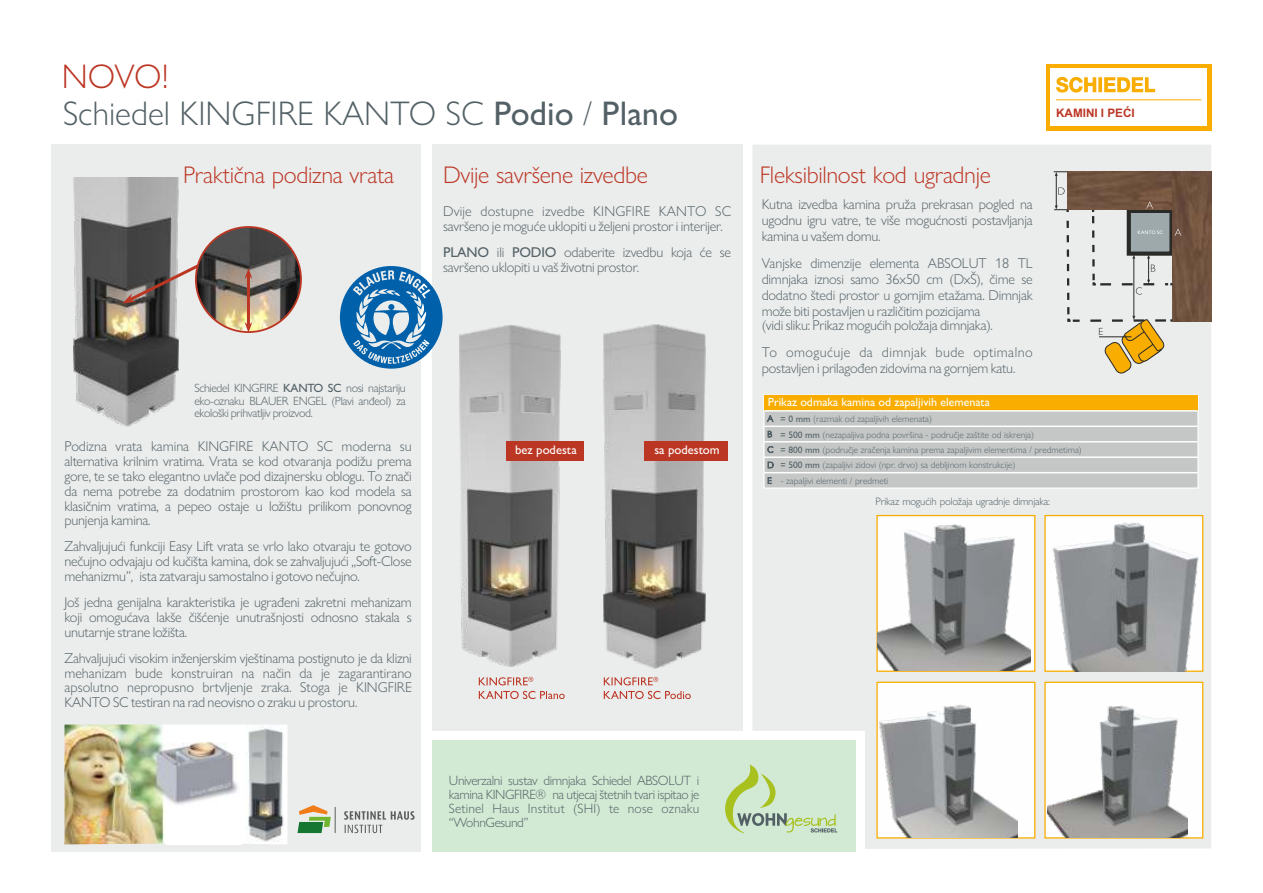
<style>
.page{position:relative;width:1263px;height:893px;background:#fff}
.page>*{position:absolute;margin:0;border:0;box-sizing:border-box;transform-origin:0 0}
.t1{font:300 34.35px/37.7px "Gill Sans Nova";color:#536166}
.t2{font:300 24.15px "Gill Sans Nova";letter-spacing:-.015em;color:#bc3624}
.t3{font:300 14.25px/14.9px "Gill Sans Nova";letter-spacing:-.015em;color:#536166;text-align:justify}
.t4{font:300 13.5px/14.1px "Gill Sans Nova";letter-spacing:.015em;color:#536166;text-align:justify}
.t5{font:12.6px "Gill Sans Nova";color:#fefefe}
.t6{font:300 12px/12.5px "Gill Sans Nova";letter-spacing:-.03em;color:#536166;text-align:justify}
.t7{font:12px "Gill Sans Nova";color:#fefefe}
.t8{font:700 11.7px "Arial";color:#bc3624}
.t9{font:300 10.8px "Gill Sans Nova";letter-spacing:-.015em;color:#536166}
.t10{font:300 9.45px/15.5px "Gill Sans Nova";color:#536166}
.s1{color:#bc3624}
.s2{font-weight:400}
</style>
<div class="page">
<div style="left:752px;top:145px;width:459px;height:704px;background:#ebecec"></div>
<svg style="left:876px;top:514px;width:160px;height:158px"></svg>
<svg style="left:876px;top:681px;width:160px;height:158px"></svg>
<svg style="left:1044px;top:514px;width:160px;height:158px"></svg>
<svg style="left:1044px;top:681px;width:160px;height:158px"></svg>
<div style="left:51px;top:145px;width:370px;height:707px;background:#ebecec"></div>
<div style="left:432px;top:145px;width:310px;height:586px;background:#ebecec"></div>
<div style="left:432px;top:741px;width:424px;height:111px;background:#d2e9d3"></div>
<img style="left:74px;top:178px;width:104px;height:248px">
<svg style="left:122px;top:246px;width:86px;height:58px"></svg>
<img style="left:196px;top:227px;width:105px;height:105px;border-radius:53px">
<div style="left:195px;top:226px;width:107px;height:107px;border:2px solid #bc3624;border-radius:50%"></div>
<hr style="left:247px;top:275px;width:3px;height:51px;background:#bc3624">
<svg style="left:244px;top:268px;width:8px;height:11px"></svg>
<svg style="left:244px;top:322px;width:8px;height:11px"></svg>
<svg style="left:340px;top:266px;width:103px;height:103px"></svg>
<img style="left:460px;top:326px;width:100px;height:341px">
<img style="left:604px;top:324px;width:101px;height:344px">
<svg style="left:479px;top:677px;width:54px;height:8px"></svg>
<svg style="left:479px;top:691px;width:86px;height:8px"></svg>
<svg style="left:604px;top:677px;width:54px;height:8px"></svg>
<svg style="left:604px;top:691px;width:87px;height:8px"></svg>
<div style="left:506px;top:441px;width:78px;height:20px;background:#bc3624"></div>
<div style="left:644px;top:441px;width:84px;height:20px;background:#bc3624"></div>
<svg style="left:344px;top:811px;width:71px;height:22px"></svg>
<svg style="left:297px;top:805px;width:39px;height:28px"></svg>
<svg style="left:725px;top:765px;width:112px;height:68px"></svg>
<div style="left:1046px;top:64px;width:165px;height:66px;background:#f9ad00"></div>
<div style="left:1050px;top:68px;width:157px;height:58px;background:#fff"></div>
<svg style="left:1056px;top:77px;width:99px;height:16px"></svg>
<hr style="left:1056px;top:99px;width:145px;height:1px;background:#f9ad00">
<img style="left:877px;top:517px;width:154px;height:153px">
<img style="left:877px;top:698px;width:140px;height:140px">
<img style="left:1047px;top:517px;width:155px;height:154px">
<img style="left:1047px;top:698px;width:140px;height:140px">
<svg style="left:763px;top:394px;width:436px;height:95px;background:#d2c8ad"></svg>
<img style="left:1067px;top:172px;width:105px;height:30px">
<img style="left:1172px;top:172px;width:39px;height:149px">
<hr style="left:1056px;top:175px;width:1px;height:31px;background:#2a2b28">
<svg style="left:1054px;top:172px;width:13px;height:4px"></svg>
<svg style="left:1058px;top:187px;width:6px;height:8px"></svg>
<svg style="left:1054px;top:202px;width:127px;height:172px;background:#cec8bc"></svg>
<img style="left:64px;top:724px;width:223px;height:120px">
<div style="left:166px;top:813px;width:75px;height:31px;background:#fff"></div>
<h1 class="t1" style="left:62px;top:61px;width:618px"><span class="s1">NOVO!<br></span>Schiedel KINGFIRE KANTO SC <span class="s2">Podio</span> / <span class="s2">Plano</span></h1>
<h2 class="t2" style="left:183px;top:166px;width:213px">Praktična podizna vrata</h2>
<h2 class="t2" style="left:443px;top:166px;width:206px">Dvije savršene izvedbe</h2>
<h2 class="t2" style="left:760px;top:166px;width:232px">Fleksibilnost kod ugradnje</h2>
<p class="t3" style="left:443px;top:205px;width:290px">Dvije dostupne izvedbe KINGFIRE KANTO SC savršeno je moguće uklopiti u željeni prostor i interijer.</p>
<p class="t3" style="left:443px;top:246px;width:290px"><span class="s2">PLANO</span> ili <span class="s2">PODIO</span> odaberite izvedbu koja će se savršeno uklopiti u vaš životni prostor.</p>
<p class="t3" style="left:762px;top:198px;width:272px;line-height:15.8px">Kutna izvedba kamina pruža prekrasan pogled na ugodnu igru vatre, te više mogućnosti postavljanja kamina u vašem domu.</p>
<p class="t3" style="left:762px;top:257px;width:272px;line-height:15.8px">Vanjske dimenzije elementa ABSOLUT 18 TL dimnjaka iznosi samo 36x50 cm (DxŠ), čime se dodatno štedi prostor u gornjim etažama. Dimnjak može biti postavljen u različitim pozicijama</p>
<p class="t3" style="left:762px;top:319px;width:233px">(vidi sliku: Prikaz mogućih položaja dimnjaka).</p>
<p class="t3" style="left:762px;top:346px;width:272px;line-height:15.8px">To omogućuje da dimnjak bude optimalno postavljen i prilagođen zidovima na gornjem katu.</p>
<p class="t8" style="left:1056px;top:109px;width:80px">KAMINI I PEĆI</p>
<p class="t6" style="left:194px;top:383px;width:213px">Schiedel KINGFIRE <span class="s2">KANTO SC</span> nosi najstariju eko-oznaku BLAUER ENGEL (Plavi anđeoI) za ekološki prihvatljiv proizvod.</p>
<p class="t3" style="left:64px;top:441px;width:349px">Podizna vrata kamina KINGFIRE KANTO SC moderna su alternativa krilnim vratima. Vrata se kod otvaranja podižu prema gore, te se tako elegantno uvlače pod dizajnersku oblogu. To znači da nema potrebe za dodatnim prostorom kao kod modela sa klasičnim vratima, a pepeo ostaje u ložištu prilikom ponovnog punjenja kamina.</p>
<p class="t3" style="left:64px;top:541px;width:349px">Zahvaljujući funkciji Easy Lift vrata se vrlo lako otvaraju te gotovo nečujno odvajaju od kučišta kamina, dok se zahvaljujući ,,Soft-Close mehanizmu”, ista zatvaraju samostalno i gotovo nečujno.</p>
<p class="t3" style="left:64px;top:596px;width:349px">Još jedna genijalna karakteristika je ugrađeni zakretni mehanizam koji omogućava lakše čišćenje unutrašnjosti odnosno stakala s unutarnje strane ložišta.</p>
<p class="t3" style="left:64px;top:652px;width:349px">Zahvaljujući visokim inženjerskim vještinama postignuto je da klizni mehanizam bude konstruiran na način da je zagarantirano apsolutno nepropusno brtvljenje zraka. Stoga je KINGFIRE KANTO SC testiran na rad neovisno o zraku u prostoru.</p>
<p class="t5" style="left:515px;top:446px;width:63px">bez podesta</p>
<p class="t5" style="left:654px;top:446px;width:67px">sa podestom</p>
<p class="t4" style="left:449px;top:775px;width:252px">Univerzalni sustav dimnjaka Schiedel ABSOLUT i kamina KINGFIRE® na utjecaj štetnih tvari ispitao je Setinel Haus Institut (SHI) te nose oznaku “WohnGesund”</p>
<p class="t7" style="left:768px;top:398px;width:224px">Prikaz odmaka kamina od zapaljivih elemenata</p>
<p class="t10" style="left:780px;top:412px;width:303px"><span class="s2">= 0 mm</span> (razmak od zapaljivih elemenata)<br><span class="s2">= 500 mm</span> (nezapaljiva podna površina - područje zaštite od iskrenja)<br><span class="s2">= 800 mm</span> (područje zračenja kamina prema zapaljivim elementima / predmetima) <span class="s2">= 500 mm</span> (zapaljivi zidovi (npr. drvo) sa debljinom konstrukcije)</p>
<p class="t10" style="left:780px;top:474px;width:109px">- zapaljivi elementi / predmeti</p>
<p class="t9" style="left:875px;top:498px;width:176px">Prikaz mogućih položaja ugradnje dimnjaka:</p>
</div>
